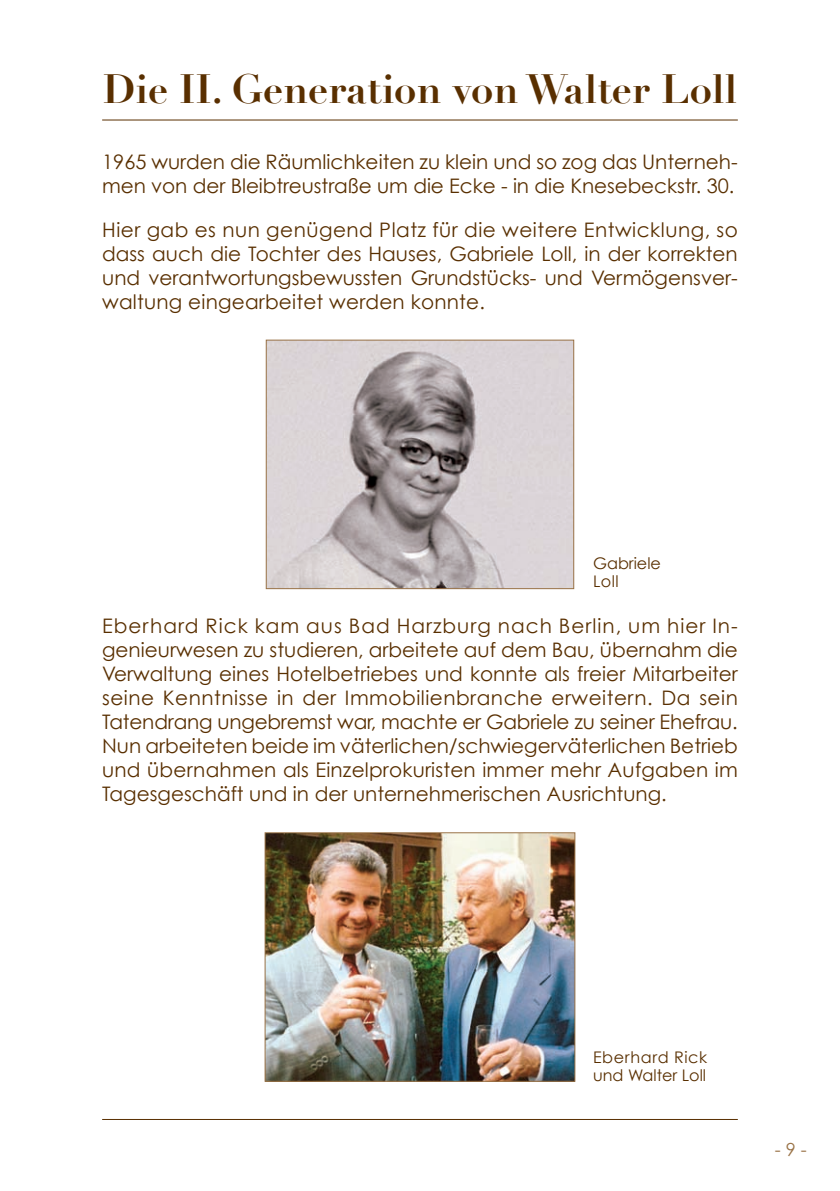
<style>
.page{position:relative;width:840px;height:1191px;background:#fff}
.page>*{position:absolute;margin:0;border:0;box-sizing:border-box;transform-origin:0 0}
.t1{font:700 40px "Didot";color:#592f00}
.t2{font:20px/24px "Century Gothic";color:#592f00;text-align:justify}
.t3{font:18px "Century Gothic";color:#997246}
.t4{font:16px "Century Gothic";color:#592f00}
.t5{font:16px "Century Gothic";letter-spacing:.035em;color:#592f00}
</style>
<div class="page">
<img style="left:267px;top:341px;width:305px;height:246px">
<div style="left:265px;top:339px;width:309px;height:250px;border:1px solid #997246"></div>
<hr style="left:102px;top:119px;width:635px;height:1px;background:#592f00">
<hr style="left:102px;top:1119px;width:635px;height:1px;background:#592f00">
<img style="left:266px;top:834px;width:307px;height:245px">
<div style="left:264px;top:832px;width:311px;height:249px;border:1px solid #997246"></div>
<p class="t1" style="left:103px;top:64px;width:635px">Die II. Generation von Walter Loll</p>
<p class="t2" style="left:102px;top:149px;width:636px">1965 wurden die Räumlichkeiten zu klein und so zog das Unterneh&shy;men von der Bleibtreustraße um die Ecke - in die Knesebeckstr. 30.</p>
<p class="t2" style="left:102px;top:217px;width:637px">Hier gab es nun genügend Platz für die weitere Entwicklung, so dass auch die Tochter des Hauses, Gabriele Loll, in der korrekten und verantwortungsbewussten Grundstücks- und Vermögensver&shy;waltung eingearbeitet werden konnte.</p>
<p class="t4" style="left:592px;top:553px;width:69px">Gabriele</p>
<p class="t4" style="left:592px;top:571px;width:27px">Loll</p>
<p class="t2" style="left:102px;top:613px;width:637px">Eberhard Rick kam aus Bad Harzburg nach Berlin, um hier In&shy;genieurwesen zu studieren, arbeitete auf dem Bau, übernahm die Verwaltung eines Hotelbetriebes und konnte als freier Mitarbeiter seine Kenntnisse in der Immobilienbranche erweitern. Da sein Tatendrang ungebremst war, machte er Gabriele zu seiner Ehefrau.<br>Nun arbeiteten beide im väterlichen/schwiegerväterlichen Betrieb und übernahmen als Einzelprokuristen immer mehr Aufgaben im Tagesgeschäft und in der unternehmerischen Ausrichtung.</p>
<p class="t5" style="left:592px;top:1047px;width:115px">Eberhard Rick</p>
<p class="t4" style="left:592px;top:1065px;width:114px">und Walter Loll</p>
<p class="t3" style="left:774px;top:1138px;width:33px">- 9 -</p>
</div>
